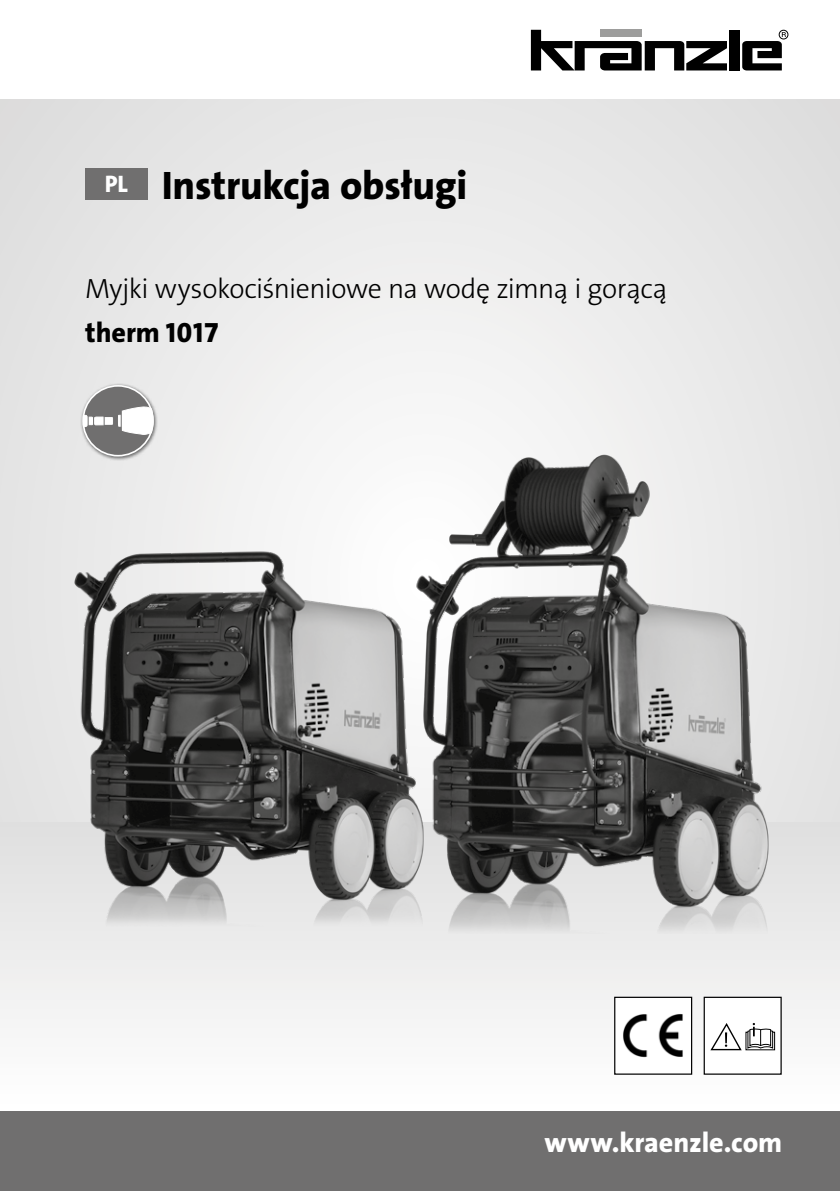
<style>
.page{position:relative;width:840px;height:1191px;background:#fff}
.page>*{position:absolute;margin:0;border:0;box-sizing:border-box;transform-origin:0 0}
.t1{font:40px "The Sans LP8 Ex Bld";letter-spacing:-.01em;color:#000}
.t2{font:28px "The Sans LP3 Lig";letter-spacing:-.02em;color:#000}
.t3{font:28px "The Sans LP8 Ex Bld";letter-spacing:-.005em;color:#fff}
.t4{font:28px "The Sans LP8 Ex Bld";color:#000}
.t5{font:24px "The Sans LP8 Ex Bld";color:#fff}
</style>
<div class="page">
<div style="left:0;top:99px;width:839px;height:1092px;background:linear-gradient(to right,#eaeaea,#eaeaea)"></div>
<svg style="left:0;top:822px;width:839px;height:289px"></svg>
<div style="left:0;top:1111px;width:839px;height:80px;background:#706f6f"></div>
<svg style="left:530px;top:30px;width:196px;height:40px"></svg>
<div style="left:728px;top:30px;width:10px;height:40px;background:#000"></div>
<div style="left:778px;top:30px;width:9px;height:9px;border:1px solid #000;border-radius:50%"></div>
<svg style="left:742px;top:32px;width:43px;height:38px"></svg>
<div style="left:614px;top:997px;width:77px;height:77px;background:#fff"></div>
<div style="left:613px;top:996px;width:78px;height:78px;border:1px solid #000"></div>
<img style="left:623px;top:1014px;width:60px;height:43px">
<div style="left:703px;top:997px;width:77px;height:77px;background:#fff"></div>
<div style="left:703px;top:996px;width:78px;height:78px;border:1px solid #000"></div>
<div style="left:745px;top:1031px;width:29px;height:19px;border:1px solid #000"></div>
<svg style="left:710px;top:1023px;width:62px;height:28px"></svg>
<div style="left:85px;top:168px;width:62px;height:31px;background:#706f6f"></div>
<img style="left:54px;top:537px;width:350px;height:400px">
<img style="left:404px;top:432px;width:384px;height:515px">
<div style="left:80px;top:383px;width:78px;height:78px;background:#000;opacity:.55"></div>
<div style="left:83px;top:386px;width:70px;height:70px;background:#706f6f;border-radius:50%"></div>
<div style="left:82px;top:385px;width:72px;height:71px;border:2px solid #fff;border-radius:50%"></div>
<svg style="left:83px;top:393px;width:72px;height:42px"></svg>
<p class="t5" style="left:105px;top:169px;width:24px">PL</p>
<h1 class="t1" style="left:162px;top:160px;width:307px">Instrukcja obsługi</h1>
<p class="t2" style="left:85px;top:271px;width:583px">Myjki wysokociśnieniowe na wodę zimną i gorącą</p>
<p class="t4" style="left:85px;top:314px;width:135px">therm 1017</p>
<p class="t3" style="left:544px;top:1124px;width:239px">www.kraenzle.com</p>
</div>
